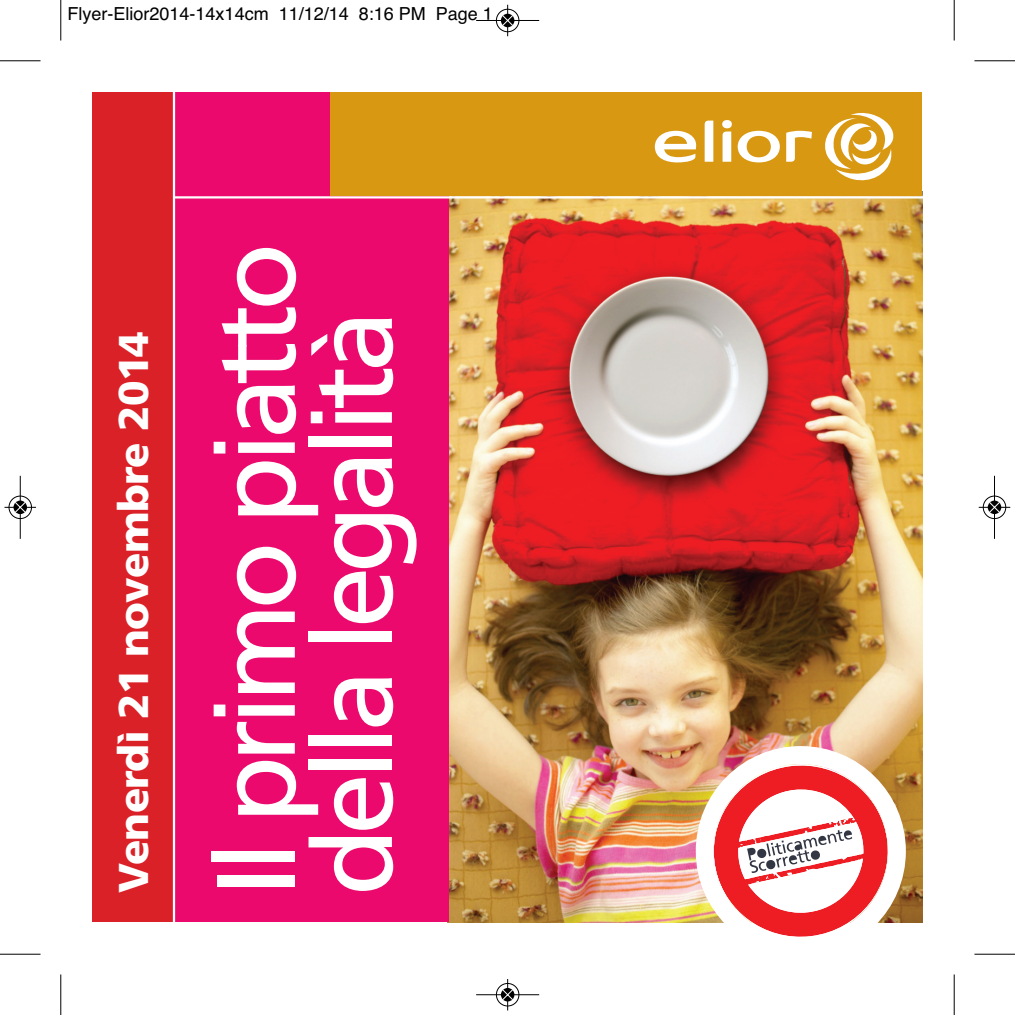
<style>
.page{position:relative;width:1015px;height:1015px;background:#fff}
.page>*{position:absolute;margin:0;border:0;box-sizing:border-box;transform-origin:0 0}
.t1{font:111.15px/97px "Frutiger";letter-spacing:-.06em;color:#fff}
.t2{font:900 41.62px "Frutiger";letter-spacing:-.015em;color:#fff}
.t3{font:18px "Helvetica";color:#000}
</style>
<div class="page">
<img style="left:449px;top:198px;width:473px;height:724px">
<svg style="left:695px;top:746px;width:210px;height:191px"></svg>
<div style="left:93px;top:93px;width:356px;height:829px;background:#ec096d"></div>
<div style="left:93px;top:93px;width:81px;height:829px;background:#db2128"></div>
<hr style="left:173px;top:86px;width:2px;height:836px;background:#fff">
<hr style="left:174px;top:196px;width:759px;height:2px;background:#fff">
<div style="left:330px;top:93px;width:592px;height:103px;background:#d99811"></div>
<svg style="left:737px;top:131px;width:42px;height:31px"></svg>
<svg style="left:654px;top:131px;width:42px;height:31px"></svg>
<svg style="left:786px;top:131px;width:26px;height:31px"></svg>
<svg style="left:704px;top:121px;width:9px;height:41px"></svg>
<svg style="left:722px;top:131px;width:9px;height:31px"></svg>
<div style="left:722px;top:120px;width:9px;height:8px;background:#fff;border-radius:50%"></div>
<svg style="left:825px;top:113px;width:68px;height:67px"></svg>
<hr style="left:60px;top:0;width:1px;height:40px;background:#000">
<hr style="left:0;top:60px;width:40px;height:1px;background:#000">
<hr style="left:953px;top:0;width:1px;height:40px;background:#000">
<hr style="left:974px;top:60px;width:40px;height:1px;background:#000">
<hr style="left:60px;top:974px;width:1px;height:40px;background:#000">
<hr style="left:0;top:953px;width:40px;height:1px;background:#000">
<hr style="left:953px;top:974px;width:1px;height:40px;background:#000">
<hr style="left:974px;top:953px;width:40px;height:1px;background:#000">
<div style="left:495px;top:8px;width:24px;height:24px;border:1px solid #fff;border-radius:50%"></div>
<svg style="left:500px;top:13px;width:15px;height:15px"></svg>
<hr style="left:476px;top:20px;width:63px;height:1px;background:#000">
<hr style="left:507px;top:5px;width:1px;height:31px;background:#000">
<div style="left:496px;top:9px;width:23px;height:23px;border:1px solid #000;border-radius:50%"></div>
<svg style="left:501px;top:14px;width:13px;height:13px"></svg>
<svg style="left:502px;top:15px;width:11px;height:11px"></svg>
<div style="left:495px;top:982px;width:24px;height:24px;border:1px solid #fff;border-radius:50%"></div>
<hr style="left:476px;top:994px;width:63px;height:1px;background:#000">
<hr style="left:507px;top:978px;width:1px;height:32px;background:#000">
<div style="left:496px;top:983px;width:23px;height:23px;border:1px solid #000;border-radius:50%"></div>
<svg style="left:501px;top:987px;width:13px;height:14px"></svg>
<svg style="left:502px;top:988px;width:11px;height:12px"></svg>
<div style="left:8px;top:495px;width:24px;height:24px;border:1px solid #fff;border-radius:50%"></div>
<hr style="left:20px;top:476px;width:1px;height:63px;background:#000">
<hr style="left:4px;top:507px;width:32px;height:1px;background:#000">
<div style="left:9px;top:496px;width:23px;height:23px;border:1px solid #000;border-radius:50%"></div>
<svg style="left:14px;top:500px;width:13px;height:14px"></svg>
<svg style="left:15px;top:501px;width:11px;height:12px"></svg>
<div style="left:982px;top:495px;width:24px;height:24px;border:1px solid #fff;border-radius:50%"></div>
<hr style="left:994px;top:476px;width:1px;height:63px;background:#000">
<hr style="left:978px;top:507px;width:32px;height:1px;background:#000">
<div style="left:982px;top:496px;width:23px;height:23px;border:1px solid #000;border-radius:50%"></div>
<svg style="left:987px;top:500px;width:14px;height:14px"></svg>
<svg style="left:988px;top:501px;width:12px;height:12px"></svg>
<p class="t3" style="left:68px;top:4px;width:427px">Flyer-Elior2014-14x14cm 11/12/14 8:16 PM Page 1</p>
<h2 class="t2" style="left:117px;top:892px;width:563px;rotate:-90deg">Venerdì 21 novembre 2014</h2>
<h1 class="t1" style="left:216px;top:896px;width:654px;rotate:-90deg">Il primo piatto della legalità</h1>
</div>
